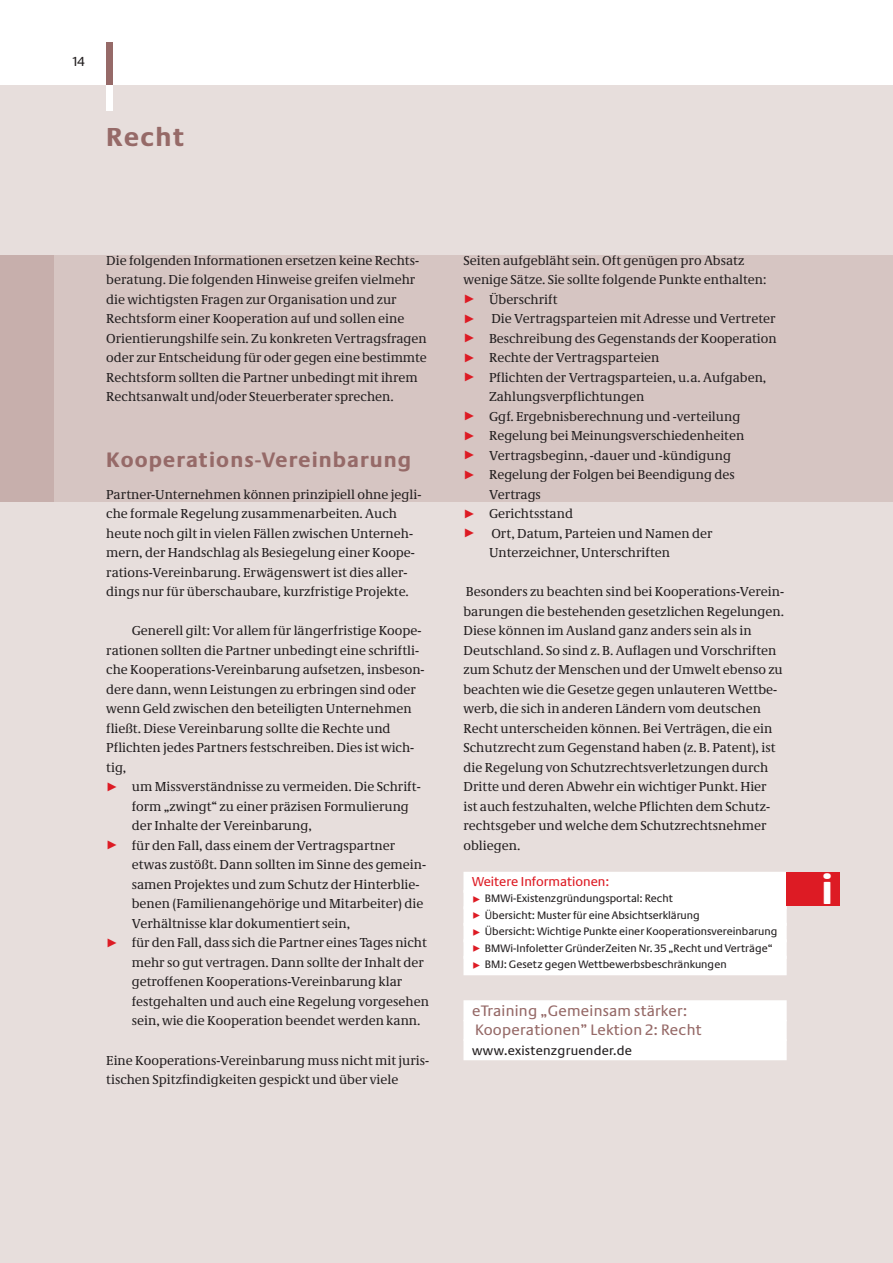
<style>
.page{position:relative;width:893px;height:1263px;background:#fff}
.page>*{position:absolute;margin:0;border:0;box-sizing:border-box;transform-origin:0 0}
.t1{font:700 43.5px "Neue Praxis";color:#fff}
.t2{font:700 27px "Neue Praxis";letter-spacing:.05em;color:#966a68}
.t3{font:700 21.75px "Neue Praxis";letter-spacing:.05em;color:#966a68}
.t4{font:15.75px/19.5px "Neue Praxis";letter-spacing:.015em;color:#966a68}
.t5{font:13.5px/19.5px "Neue Demos";color:#231f20}
.t6{font:13.5px "Neue Praxis";letter-spacing:.015em;color:#231f20}
.t7{font:13.5px "Neue Praxis";color:#dd1b24}
.t8{font:11.25px "Neue Praxis";color:#231f20}
.s1{color:#dd1b24}
</style>
<div class="page">
<div style="left:0;top:85px;width:893px;height:1178px;background:#e7dedc"></div>
<div style="left:13px;top:255px;width:880px;height:247px;background:#d6c5c2"></div>
<div style="left:0;top:255px;width:53px;height:247px;background:#c7afac"></div>
<div style="left:463px;top:872px;width:324px;height:21px;background:#fff"></div>
<div style="left:463px;top:890px;width:324px;height:19px;background:#fff"></div>
<div style="left:463px;top:906px;width:324px;height:20px;background:#fff"></div>
<div style="left:463px;top:923px;width:324px;height:19px;background:#fff"></div>
<div style="left:463px;top:939px;width:324px;height:20px;background:#fff"></div>
<div style="left:463px;top:956px;width:324px;height:19px;background:#fff"></div>
<div style="left:463px;top:1000px;width:324px;height:21px;background:#fff"></div>
<div style="left:463px;top:1020px;width:324px;height:21px;background:#fff"></div>
<div style="left:463px;top:1039px;width:324px;height:21px;background:#fff"></div>
<div style="left:787px;top:872px;width:53px;height:34px;background:#dd1b24"></div>
<div style="left:106px;top:43px;width:7px;height:42px;background:#966a68"></div>
<div style="left:106px;top:85px;width:7px;height:26px;background:#fff"></div>
<p class="t6" style="left:73px;top:57px;width:14px">14</p>
<h2 class="t2" style="left:106px;top:127px;width:79px">Recht</h2>
<p class="t5" style="left:106px;top:252px;width:322px">Die folgenden Informationen ersetzen keine Rechts - beratung. Die folgenden Hinweise greifen vielmehr die wichtigsten Fragen zur Organisation und zur Rechtsform einer Kooperation auf und sollen eine Orientierungshilfe sein. Zu konkreten Vertragsfragen oder zur Entscheidung für oder gegen eine be stim mte Rechtsform sollten die Partner unbedingt mit ihrem Rechtsanwalt und/oder Steuerberater sprechen.</p>
<h3 class="t3" style="left:106px;top:452px;width:306px">Kooperations-Vereinbarung</h3>
<p class="t5" style="left:106px;top:486px;width:317px">Partner-Unternehmen können prinzipiell ohne jegli&shy;che formale Regelung zusammenarbeiten. Auch heute noch gilt in vielen Fällen zwischen Unter neh - mern, der Handschlag als Besie gelung einer Koope - rations-Vereinbarung. Erwägens wert ist dies aller&shy;dings nur für überschaubare, kurzfristige Projekte.</p>
<p class="t5" style="left:106px;top:622px;width:320px;text-indent:26px">Generell gilt: Vor allem für längerfristige Koo pe - rationen sollten die Partner unbedingt eine schriftli&shy;che Kooperations-Vereinbarung aufsetzen, insbeson&shy;dere dann, wenn Leistungen zu erbringen sind oder wenn Geld zwischen den beteiligten Unternehmen fließt. Diese Vereinbarung sollte die Rechte und Pflichten jedes Partners festschreiben. Dies ist wich&shy;tig,</p>
<p class="t5" style="left:132px;top:778px;width:291px;text-indent:-26px"><span class="s1">✓</span> um Missverständnisse zu vermeiden. Die Schrift - form „zwingt“ zu einer präzisen Formulierung der Inhalte der Vereinbarung,</p>
<p class="t5" style="left:132px;top:837px;width:296px;text-indent:-26px"><span class="s1">✓</span> für den Fall, dass einem der Vertragspartner etwas zustößt. Dann sollten im Sinne des gemein&shy;samen Projektes und zum Schutz der Hinter blie - benen (Familienangehörige und Mitarbeiter) die Verhältnisse klar dokumentiert sein,</p>
<p class="t5" style="left:132px;top:934px;width:299px;text-indent:-26px"><span class="s1">✓</span> für den Fall, dass sich die Partner eines Tages nicht mehr so gut vertragen. Dann sollte der In halt der getroffenen Kooperations-Verein ba rung klar festgehalten und auch eine Regelung vorgesehen sein, wie die Kooperation beendet werden kann.</p>
<p class="t5" style="left:106px;top:1051px;width:324px">Eine Kooperations-Vereinbarung muss nicht mit juris&shy;tischen Spitzfindigkeiten gespickt und über viele</p>
<p class="t5" style="left:463px;top:252px;width:305px">Seiten aufgebläht sein. Oft genügen pro Absatz wenige Sätze. Sie sollte folgende Punkte enthalten:</p>
<p class="t5" style="left:463px;top:291px;width:95px"><span class="s1">✓</span> Überschrift</p>
<p class="t5" style="left:463px;top:310px;width:313px"><span class="s1">✓</span> Die Vertragsparteien mit Adresse und Vertreter</p>
<p class="t5" style="left:463px;top:330px;width:315px"><span class="s1">✓</span> Beschreibung des Gegenstands der Kooperation</p>
<p class="t5" style="left:463px;top:349px;width:198px"><span class="s1">✓</span> Rechte der Vertragsparteien</p>
<p class="t5" style="left:489px;top:369px;width:279px;text-indent:-26px"><span class="s1">✓</span> Pflichten der Vertragsparteien, u.a. Aufgaben,<br>Zahlungsverpflichtungen</p>
<p class="t5" style="left:463px;top:408px;width:278px"><span class="s1">✓</span> Ggf. Ergebnisberechnung und -verteilung</p>
<p class="t5" style="left:463px;top:427px;width:282px"><span class="s1">✓</span> Regelung bei Meinungsverschiedenheiten</p>
<p class="t5" style="left:463px;top:447px;width:269px"><span class="s1">✓</span> Vertragsbeginn, -dauer und -kündigung</p>
<p class="t5" style="left:489px;top:466px;width:247px;text-indent:-26px"><span class="s1">✓</span> Regelung der Folgen bei Beendigung des<br>Vertrags</p>
<p class="t5" style="left:463px;top:505px;width:111px"><span class="s1">✓</span> Gerichtsstand</p>
<p class="t5" style="left:489px;top:525px;width:225px;text-indent:-26px"><span class="s1">✓</span> Ort, Datum, Parteien und Namen der<br>Unterzeichner, Unterschriften</p>
<p class="t5" style="left:463px;top:583px;width:322px">Besonders zu beachten sind bei Kooperations-Verein - barungen die bestehenden gesetzlichen Regelungen.<br>Diese können im Ausland ganz anders sein als in Deutschland. So sind z. B. Auflagen und Vorschriften zum Schutz der Menschen und der Umwelt ebenso zu beachten wie die Gesetze gegen unlauteren Wett be - werb, die sich in anderen Ländern vom deutschen Recht unterscheiden können. Bei Verträgen, die ein Schutzrecht zum Gegenstand haben (z. B. Patent), ist die Regelung von Schutzrechtsverletzungen durch Dritte und deren Abwehr ein wichtiger Punkt. Hier ist auch festzuhalten, welche Pflichten dem Schutz - rechtsgeber und welche dem Schutzrechtsnehmer obliegen.</p>
<p class="t7" style="left:472px;top:876px;width:139px">Weitere Informationen:</p>
<p class="t8" style="left:472px;top:895px;width:203px"><span class="s1">✓</span> BMWi-Existenzgründungsportal: Recht</p>
<p class="t8" style="left:472px;top:911px;width:229px"><span class="s1">✓</span> Übersicht: Muster für eine Absichtserklärung</p>
<p class="t8" style="left:472px;top:928px;width:307px"><span class="s1">✓</span> Übersicht: Wichtige Punkte einer Kooperationsvereinbarung</p>
<p class="t8" style="left:472px;top:944px;width:302px"><span class="s1">✓</span> BMWi-Infoletter GründerZeiten Nr. 35 „Recht und Verträge“</p>
<p class="t8" style="left:472px;top:961px;width:256px"><span class="s1">✓</span> BMJ: Gesetz gegen Wettbewerbsbeschränkungen</p>
<p class="t4" style="left:472px;top:1002px;width:231px">eTraining „Gemeinsam stärker:<br>Kooperationen” Lektion 2: Recht</p>
<p class="t6" style="left:472px;top:1045px;width:162px">www.existenzgruender.de</p>
<h1 class="t1" style="left:821px;top:874px;width:14px">i</h1>
</div>
